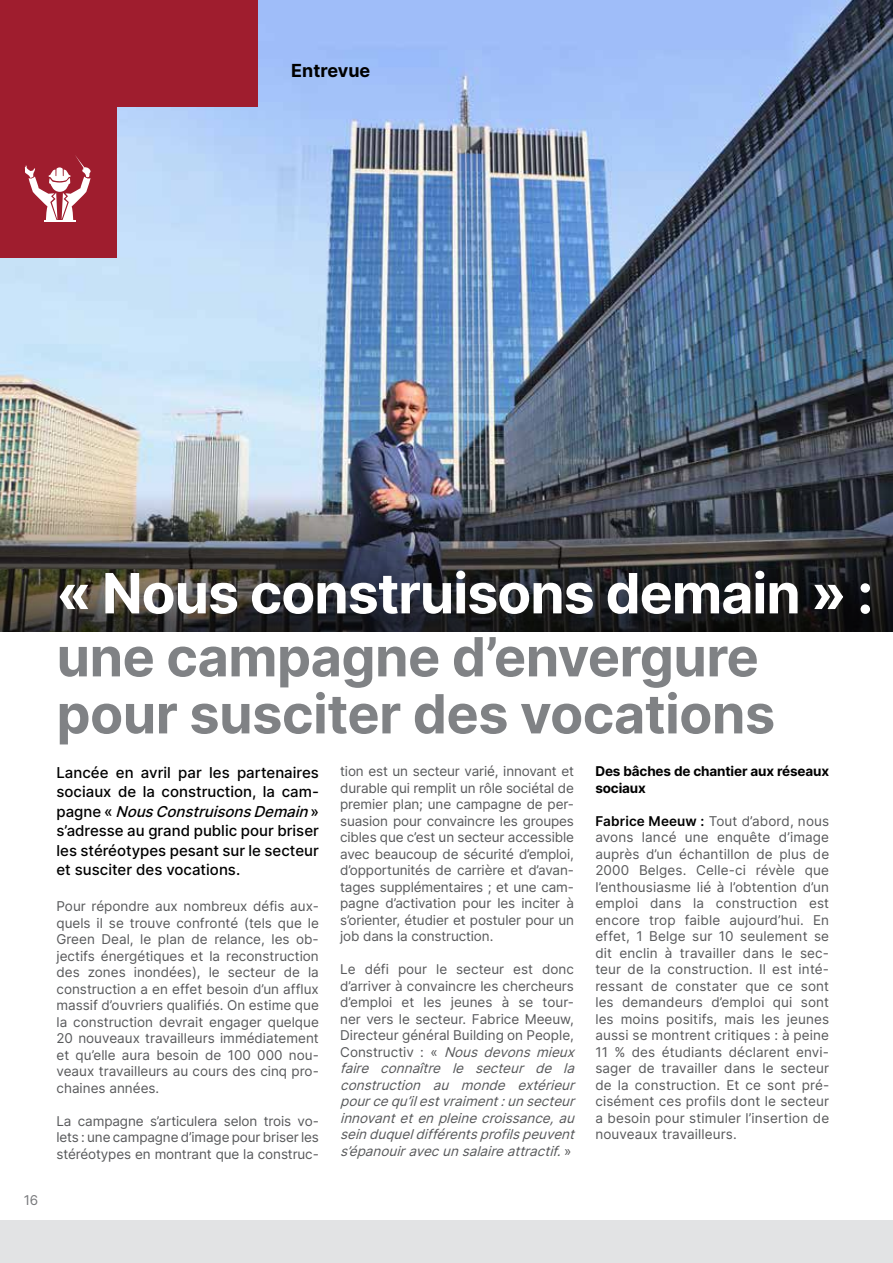
<style>
.page{position:relative;width:893px;height:1263px;background:#fff}
.page>*{position:absolute;margin:0;border:0;box-sizing:border-box;transform-origin:0 0}
.t1{font:700 55.5px "Inter";letter-spacing:-.02em;color:#fff}
.t2{font:700 54px/57px "Inter";letter-spacing:-.01em;color:#808285}
.t3{font:700 18px "Inter";color:#000}
.t4{font:500 15px/19.5px "Inter";color:#000;text-align:justify}
.t5{font:13.5px/16.5px "Inter";letter-spacing:-.01em;color:#58595b;text-align:justify}
.t6{font:italic 13.5px/16.5px "Inter";color:#58595b}
.t7{font:700 13.5px/16.5px "Inter";letter-spacing:-.01em;color:#000}
.t8{font:13.5px "Inter";color:#77787b}
.s1{font-style:italic}
.s2{font-style:normal}
.s3{font-weight:600;color:#000}
</style>
<div class="page">
<div style="left:0;top:1220px;width:893px;height:43px;background:#e2e3e4"></div>
<img style="left:0;top:0;width:893px;height:464px">
<img style="left:0;top:464px;width:893px;height:167px">
<div style="left:0;top:0;width:257px;height:106px;background:#9f1d2e"></div>
<div style="left:0;top:0;width:117px;height:257px;background:#9f1d2e"></div>
<svg style="left:25px;top:155px;width:66px;height:66px"></svg>
<hr style="left:44px;top:220px;width:31px;height:2px;background:#fff">
<h3 class="t3" style="left:291px;top:57px;width:81px">Entrevue</h3>
<p class="t8" style="left:24px;top:1190px;width:16px">16</p>
<h1 class="t1" style="left:56px;top:553px;width:819px">« Nous construisons demain » :</h1>
<h2 class="t2" style="left:56px;top:627px;width:720px">une campagne d’envergure pour susciter des vocations</h2>
<p class="t4" style="left:56px;top:762px;width:264px">Lancée en avril par les partenaires sociaux de la construction, la cam&shy;p a g n e « <span class="s1">NousConstruisonsDemain</span> » s’adresse au grand public pour briser les stéréotypes pesant sur le secteur et susciter des vocations.</p>
<p class="t5" style="left:56px;top:898px;width:264px">Pour répondre aux nombreux défis aux&shy;quels il se trouve confronté (tels que le Green Deal, le plan de relance, les ob&shy;jectifs énergétiques et la reconstruction des zones inondées), le secteur de la construction a en effet besoin d’un afflux massif d’ouvriers qualifiés. On estime que la construction devrait engager quelque 20 nouveaux travailleurs immédiatement et qu’elle aura besoin de 100 000 nou&shy;veaux travailleurs au cours des cinq pro&shy;chaines années.</p>
<p class="t5" style="left:56px;top:1112px;width:264px">La campagne s’articulera selon trois vo&shy;lets : une campagne d’image pour briser les stéréotypes en montrant que la construc-</p>
<p class="t5" style="left:340px;top:763px;width:235px">tion est un secteur varié, innovant et durable qui remplit un rôle sociétal de premier plan; une campagne de per&shy;suasion pour convaincre les groupes cibles que c’est un secteur accessible avec beaucoup de sécurité d’emploi, d’opportunités de carrière et d’avan&shy;tages supplémentaires ; et une cam&shy;pagne d’activation pour les inciter à s’orienter, étudier et postuler pour un job dans la construction.</p>
<p class="t6" style="left:340px;top:961px;width:240px"><span class="s2">Le défi pour le secteur est donc d’arriver à convaincre les chercheurs d’emploi et les jeunes à se tour&shy;ner vers le secteur. Fabrice Meeuw, Directeur général Building on People, C o n s t r u c t i v : «</span> Nous devons mieux faire connaître le secteur de la construction au monde extérieur pourcequ’ilestvraiment :unsecteur innovantetenpleinecroissance,au seinduqueldifférentsprofilspeuvent s’épanouiravecunsalaireattractif. <span class="s2">»</span></p>
<p class="t7" style="left:595px;top:763px;width:235px">Des bâches de chantier aux réseaux sociaux</p>
<p class="t5" style="left:595px;top:812px;width:235px"><span class="s3">Fabrice Meeuw :</span> Tout d’abord, nous avons lancé une enquête d’image auprès d’un échantillon de plus de 2000 Belges. Celle-ci révèle que l’enthousiasme lié à l’obtention d’un emploi dans la construction est encore trop faible aujourd’hui. En effet, 1 Belge sur 10 seulement se dit enclin à travailler dans le sec&shy;teur de la construction. Il est inté&shy;ressant de constater que ce sont les demandeurs d’emploi qui sont les moins positifs, mais les jeunes aussi se montrent critiques : à peine 11 % des étudiants déclarent envi&shy;sager de travailler dans le secteur de la construction. Et ce sont pré&shy;cisément ces profils dont le secteur a besoin pour stimuler l’insertion de nouveaux travailleurs.</p>
</div>
